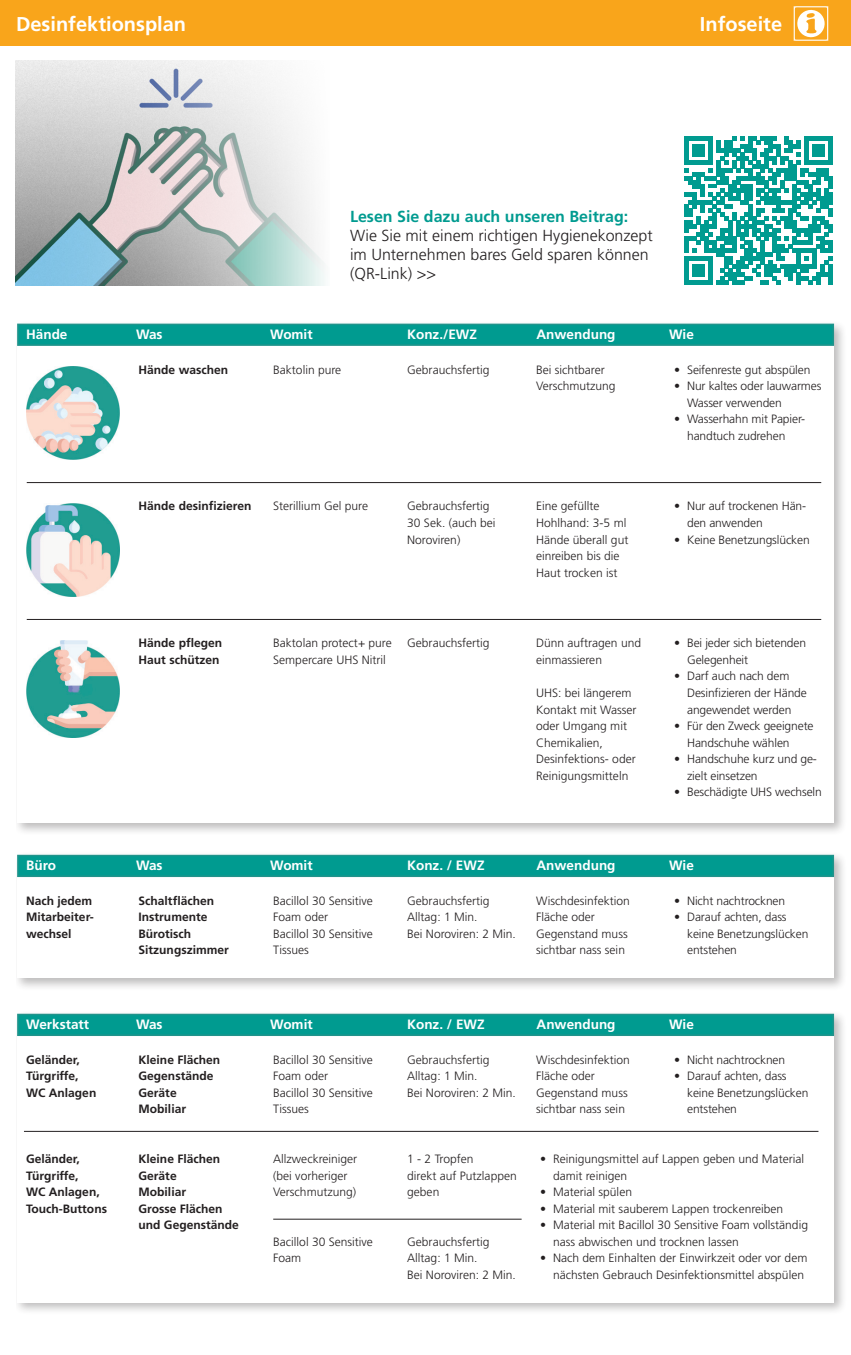
<style>
.page{position:relative;width:851px;height:1355px;background:#fff}
.page>*{position:absolute;margin:0;border:0;box-sizing:border-box;transform-origin:0 0}
.t1{font:700 20px "Frutiger LT Pro";color:#fff}
.t2{font:300 16px/19.2px "Frutiger LT Pro";color:#231f20}
.t3{font:700 16px "Frutiger LT Pro";color:#009b90}
.t4{font:700 13.6px "Frutiger LT Pro";color:#fff}
.t5{font:300 12px/16.6px "Frutiger LT Pro";color:#231f20}
.t6{font:700 12px/16.6px "Frutiger LT Pro";color:#231f20}
</style>
<div class="page">
<div style="left:0;top:0;width:850px;height:45px;background:#f9a51b"></div>
<img style="left:15px;top:61px;width:310px;height:225px">
<svg style="left:793px;top:6px;width:35px;height:35px"></svg>
<div style="left:16px;top:320px;width:831px;height:516px;background:#231f20;opacity:.3"></div>
<div style="left:17px;top:324px;width:816px;height:499px;background:#fff"></div>
<div style="left:18px;top:324px;width:815px;height:21px;background:#009b90"></div>
<div style="left:17px;top:324px;width:816px;height:22px;border:2px solid #21938b"></div>
<img style="left:27px;top:366px;width:92px;height:93px">
<img style="left:27px;top:503px;width:92px;height:93px">
<img style="left:27px;top:640px;width:92px;height:97px">
<hr style="left:27px;top:482px;width:794px;height:1px;background:#231f20">
<hr style="left:27px;top:619px;width:794px;height:1px;background:#231f20">
<div style="left:16px;top:851px;width:831px;height:140px;background:#231f20;opacity:.3"></div>
<div style="left:17px;top:855px;width:816px;height:123px;background:#fff"></div>
<div style="left:16px;top:1010px;width:831px;height:305px;background:#231f20;opacity:.3"></div>
<div style="left:17px;top:1014px;width:816px;height:288px;background:#fff"></div>
<div style="left:18px;top:855px;width:815px;height:21px;background:#009b90"></div>
<div style="left:17px;top:855px;width:816px;height:22px;border:2px solid #21938b"></div>
<div style="left:18px;top:1014px;width:815px;height:21px;background:#009b90"></div>
<div style="left:17px;top:1014px;width:816px;height:22px;border:2px solid #21938b"></div>
<hr style="left:24px;top:1131px;width:794px;height:1px;background:#231f20">
<hr style="left:273px;top:1219px;width:248px;height:1px;background:#231f20">
<svg style="left:684px;top:136px;width:148px;height:148px"></svg>
<hr style="left:828px;top:264px;width:4px;height:20px;background:#009b90">
<h1 class="t1" style="left:16px;top:12px;width:172px">Desinfektionsplan</h1>
<h1 class="t1" style="left:699px;top:12px;width:84px">Infoseite</h1>
<h2 class="t3" style="left:350px;top:207px;width:279px">Lesen Sie dazu auch unseren Beitrag:</h2>
<h2 class="t2" style="left:350px;top:226px;width:304px">Wie Sie mit einem richtigen Hygienekonzept im Unternehmen bares Geld sparen können (QR-Link) &gt;&gt;</h2>
<p class="t4" style="left:26px;top:326px;width:43px">Hände</p>
<p class="t4" style="left:136px;top:326px;width:28px">Was</p>
<p class="t4" style="left:270px;top:326px;width:44px">Womit</p>
<p class="t4" style="left:407px;top:326px;width:71px">Konz./EWZ</p>
<p class="t4" style="left:536px;top:326px;width:80px">Anwendung</p>
<p class="t4" style="left:669px;top:326px;width:26px">Wie</p>
<p class="t6" style="left:138px;top:361px;width:91px">Hände waschen</p>
<p class="t5" style="left:407px;top:361px;width:84px">Gebrauchsfertig</p>
<p class="t5" style="left:674px;top:361px;width:138px">• Seifenreste gut abspülen</p>
<p class="t5" style="left:687px;top:378px;width:136px;text-indent:-13px">• Nur kaltes oder lauwarmes<br>Wasser verwenden</p>
<p class="t5" style="left:674px;top:411px;width:132px;text-align:center">• Wasserhahn mit Papier&shy;handtuch zudrehen</p>
<p class="t5" style="left:273px;top:361px;width:70px">Baktolin pure</p>
<p class="t5" style="left:536px;top:361px;width:81px">Bei sichtbarer<br>Verschmutzung</p>
<p class="t6" style="left:138px;top:498px;width:114px">Hände desinfizieren</p>
<p class="t5" style="left:273px;top:498px;width:96px">Sterillium Gel pure</p>
<p class="t5" style="left:407px;top:498px;width:90px">Gebrauchsfertig<br>30 Sek. (auch bei<br>Noroviren)</p>
<p class="t6" style="left:138px;top:635px;width:85px">Hände pflegen<br>Haut schützen</p>
<p class="t5" style="left:273px;top:635px;width:120px">Baktolan protect+ pure<br>Sempercare UHS Nitril</p>
<p class="t5" style="left:407px;top:635px;width:84px">Gebrauchsfertig</p>
<p class="t5" style="left:536px;top:498px;width:94px">Eine gefüllte<br>Hohlhand: 3-5 ml<br>Hände überall gut einreiben bis die<br>Haut trocken ist</p>
<p class="t5" style="left:536px;top:635px;width:107px">Dünn auftragen und einmassieren</p>
<p class="t5" style="left:536px;top:685px;width:102px">UHS: bei längerem<br>Kontakt mit Wasser oder Umgang mit<br>Chemikalien,<br>Desinfektions- oder<br>Reinigungsmitteln</p>
<p class="t5" style="left:687px;top:498px;width:120px;text-indent:-13px">• Nur auf trockenen Hän&shy;den anwenden</p>
<p class="t5" style="left:674px;top:531px;width:137px">• Keine Benetzungslücken</p>
<p class="t5" style="left:687px;top:635px;width:120px;text-indent:-13px">• Bei jeder sich bietenden<br>Gelegenheit</p>
<p class="t5" style="left:687px;top:668px;width:121px;text-indent:-13px">• Darf auch nach dem<br>Desinfizieren der Hände angewendet werden</p>
<p class="t5" style="left:687px;top:718px;width:128px;text-indent:-13px">• Für den Zweck geeignete<br>Handschuhe wählen</p>
<p class="t5" style="left:687px;top:751px;width:131px;text-indent:-13px">• Handschuhe kurz und ge&shy;zielt einsetzen</p>
<p class="t5" style="left:674px;top:784px;width:149px">• Beschädigte UHS wechseln</p>
<p class="t4" style="left:26px;top:858px;width:31px">Büro</p>
<p class="t4" style="left:136px;top:858px;width:28px">Was</p>
<p class="t4" style="left:270px;top:858px;width:44px">Womit</p>
<p class="t4" style="left:407px;top:858px;width:79px">Konz. / EWZ</p>
<p class="t4" style="left:536px;top:858px;width:80px">Anwendung</p>
<p class="t4" style="left:669px;top:858px;width:26px">Wie</p>
<p class="t6" style="left:26px;top:892px;width:69px;text-align:justify">Nach jedem Mitarbeiter&shy;wechsel</p>
<p class="t6" style="left:138px;top:892px;width:92px">Schaltflächen<br>Instrumente<br>Bürotisch<br>Sitzungszimmer</p>
<p class="t5" style="left:273px;top:892px;width:101px">Bacillol 30 Sensitive<br>Foam oder<br>Bacillol 30 Sensitive<br>Tissues</p>
<p class="t5" style="left:407px;top:892px;width:110px">Gebrauchsfertig<br>Alltag: 1 Min.<br>Bei Noroviren: 2 Min.</p>
<p class="t5" style="left:536px;top:892px;width:95px">Wischdesinfektion<br>Fläche oder<br>Gegenstand muss sichtbar nass sein</p>
<p class="t5" style="left:674px;top:892px;width:112px">• Nicht nachtrocknen</p>
<p class="t5" style="left:687px;top:909px;width:123px;text-indent:-13px">• Darauf achten, dass keine Benetzungslücken entstehen</p>
<p class="t4" style="left:26px;top:1016px;width:64px">Werkstatt</p>
<p class="t4" style="left:136px;top:1016px;width:28px">Was</p>
<p class="t4" style="left:270px;top:1016px;width:44px">Womit</p>
<p class="t4" style="left:407px;top:1016px;width:79px">Konz. / EWZ</p>
<p class="t4" style="left:536px;top:1016px;width:80px">Anwendung</p>
<p class="t4" style="left:669px;top:1016px;width:26px">Wie</p>
<p class="t6" style="left:26px;top:1051px;width:72px">Geländer,<br>Türgriffe,<br>WC Anlagen</p>
<p class="t6" style="left:26px;top:1151px;width:82px">Geländer,<br>Türgriffe,<br>WC Anlagen,<br>Touch-Buttons</p>
<p class="t6" style="left:138px;top:1051px;width:83px">Kleine Flächen<br>Gegenstände<br>Geräte<br>Mobiliar</p>
<p class="t6" style="left:138px;top:1151px;width:102px">Kleine Flächen<br>Geräte<br>Mobiliar<br>Grosse Flächen und Gegenstände</p>
<p class="t5" style="left:273px;top:1051px;width:101px">Bacillol 30 Sensitive<br>Foam oder<br>Bacillol 30 Sensitive<br>Tissues</p>
<p class="t5" style="left:273px;top:1151px;width:86px">Allzweckreiniger (bei vorheriger<br>Verschmutzung)</p>
<p class="t5" style="left:273px;top:1234px;width:101px">Bacillol 30 Sensitive<br>Foam</p>
<p class="t5" style="left:407px;top:1051px;width:110px">Gebrauchsfertig<br>Alltag: 1 Min.<br>Bei Noroviren: 2 Min.</p>
<p class="t5" style="left:407px;top:1151px;width:111px">1 - 2 Tropfen<br>direkt auf Putzlappen geben</p>
<p class="t5" style="left:407px;top:1234px;width:110px">Gebrauchsfertig<br>Alltag: 1 Min.<br>Bei Noroviren: 2 Min.</p>
<p class="t5" style="left:536px;top:1051px;width:95px">Wischdesinfektion<br>Fläche oder<br>Gegenstand muss sichtbar nass sein</p>
<p class="t5" style="left:674px;top:1051px;width:112px">• Nicht nachtrocknen</p>
<p class="t5" style="left:687px;top:1068px;width:123px;text-indent:-13px">• Darauf achten, dass keine Benetzungslücken entstehen</p>
<p class="t5" style="left:553px;top:1151px;width:252px;text-indent:-13px">• Reinigungsmittel auf Lappen geben und Material damit reinigen</p>
<p class="t5" style="left:540px;top:1184px;width:93px">• Material spülen</p>
<p class="t5" style="left:540px;top:1200px;width:244px">• Material mit sauberem Lappen trockenreiben</p>
<p class="t5" style="left:553px;top:1217px;width:256px;text-indent:-13px">• Material mit Bacillol 30 Sensitive Foam vollständig nass abwischen und trocknen lassen</p>
<p class="t5" style="left:540px;top:1250px;width:268px;text-align:right">• Nach dem Einhalten der Einwirkzeit oder vor dem nächsten Gebrauch Desinfektionsmittel abspülen</p>
</div>
